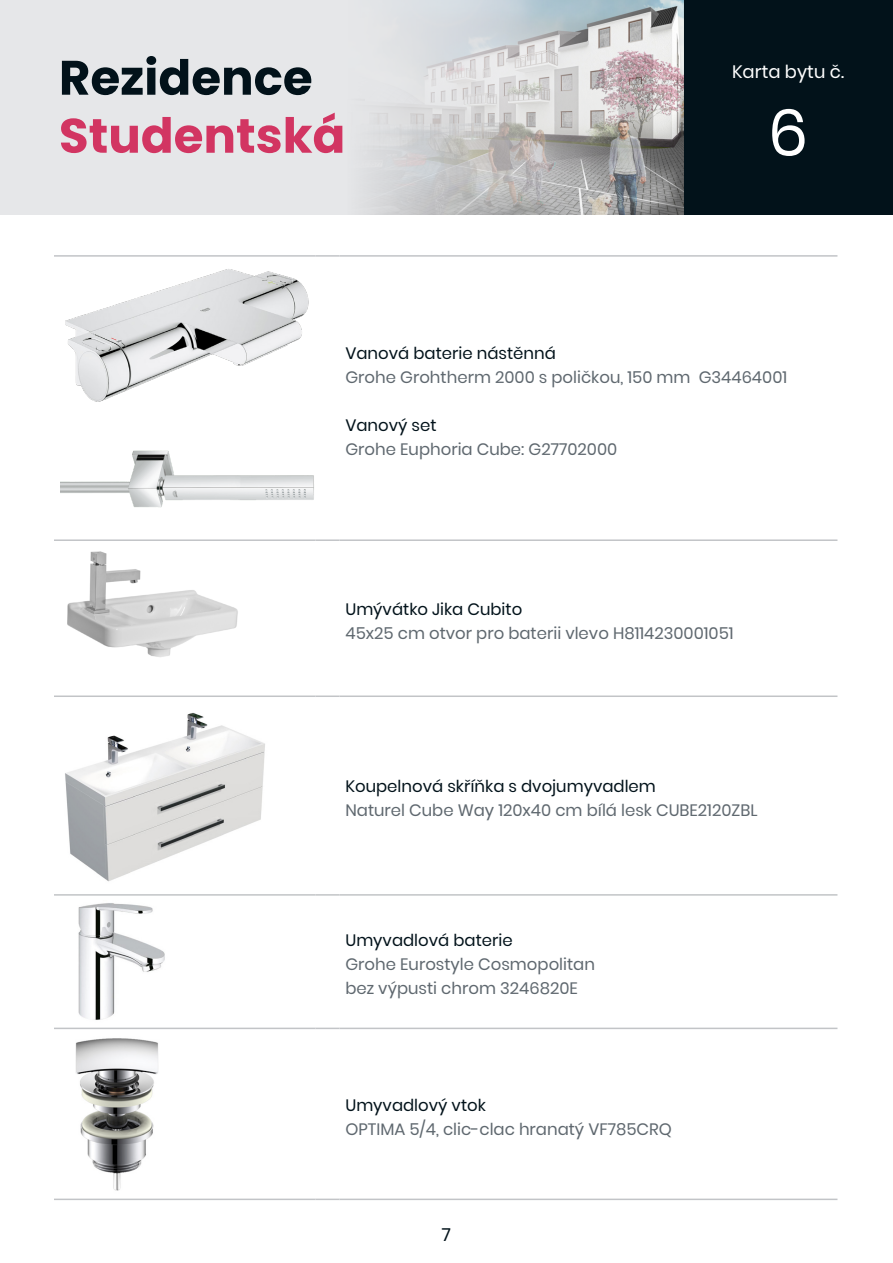
<style>
.page{position:relative;width:893px;height:1263px;background:#fff}
.page>*{position:absolute;margin:0;border:0;box-sizing:border-box;transform-origin:0 0}
.t1{font:64.5px "Poppins";color:#fff}
.t2{font:18px "Poppins";color:#fff}
.t3{font:18px "Poppins";color:#02121a}
.t4{font:16.5px "Poppins";color:#5f686f}
.t5{font:16.5px "Poppins";color:#02121a}
</style>
<div class="page">
<div style="left:0;top:0;width:893px;height:215px;background:#e6e7e9"></div>
<div style="left:683px;top:0;width:210px;height:215px;background:#02121a"></div>
<img style="left:367px;top:0;width:316px;height:215px">
<svg style="left:62px;top:56px;width:249px;height:39px"></svg>
<svg style="left:61px;top:113px;width:281px;height:40px"></svg>
<hr style="left:54px;top:255px;width:262px;height:2px;background:#c2c4c7">
<hr style="left:316px;top:255px;width:23px;height:2px;background:#c2c4c7">
<hr style="left:339px;top:255px;width:498px;height:2px;background:#c2c4c7">
<hr style="left:54px;top:539px;width:262px;height:2px;background:#c2c4c7">
<hr style="left:316px;top:539px;width:23px;height:2px;background:#c2c4c7">
<hr style="left:339px;top:539px;width:498px;height:2px;background:#c2c4c7">
<hr style="left:54px;top:695px;width:262px;height:2px;background:#c2c4c7">
<hr style="left:316px;top:695px;width:23px;height:2px;background:#c2c4c7">
<hr style="left:339px;top:695px;width:498px;height:2px;background:#c2c4c7">
<hr style="left:54px;top:894px;width:262px;height:2px;background:#c2c4c7">
<hr style="left:316px;top:894px;width:23px;height:2px;background:#c2c4c7">
<hr style="left:339px;top:894px;width:498px;height:2px;background:#c2c4c7">
<hr style="left:54px;top:1028px;width:262px;height:1px;background:#c2c4c7">
<svg style="left:316px;top:1028px;width:23px;height:1px"></svg>
<hr style="left:339px;top:1028px;width:498px;height:1px;background:#c2c4c7">
<hr style="left:54px;top:1198px;width:262px;height:2px;background:#c2c4c7">
<hr style="left:316px;top:1198px;width:23px;height:2px;background:#c2c4c7">
<hr style="left:339px;top:1198px;width:498px;height:2px;background:#c2c4c7">
<img style="left:65px;top:269px;width:244px;height:133px">
<img style="left:60px;top:450px;width:254px;height:58px">
<img style="left:67px;top:551px;width:171px;height:106px">
<img style="left:65px;top:713px;width:200px;height:169px">
<img style="left:78px;top:903px;width:87px;height:117px">
<img style="left:75px;top:1038px;width:83px;height:153px">
<p class="t2" style="left:732px;top:61px;width:114px">Karta bytu č.</p>
<h1 class="t1" style="left:768px;top:96px;width:42px">6</h1>
<p class="t5" style="left:345px;top:343px;width:212px">Vanová baterie nástěnná</p>
<p class="t4" style="left:345px;top:367px;width:443px">Grohe Grohtherm 2000 s poličkou, 150 mm G34464001</p>
<p class="t5" style="left:345px;top:415px;width:93px">Vanový set</p>
<p class="t4" style="left:345px;top:439px;width:273px">Grohe Euphoria Cube: G27702000</p>
<p class="t5" style="left:345px;top:599px;width:178px">Umývátko Jika Cubito</p>
<p class="t4" style="left:345px;top:623px;width:390px">45x25 cm otvor pro baterii vlevo H8114230001051</p>
<p class="t5" style="left:345px;top:777px;width:312px">Koupelnová skříňka s dvojumyvadlem</p>
<p class="t4" style="left:345px;top:801px;width:414px">Naturel Cube Way 120x40 cm bílá lesk CUBE2120ZBL</p>
<p class="t5" style="left:345px;top:931px;width:169px">Umyvadlová baterie</p>
<p class="t4" style="left:345px;top:955px;width:251px">Grohe Eurostyle Cosmopolitan</p>
<p class="t4" style="left:345px;top:979px;width:234px">bez výpusti chrom 3246820E</p>
<p class="t5" style="left:345px;top:1095px;width:142px">Umyvadlový vtok</p>
<p class="t4" style="left:345px;top:1119px;width:328px">OPTIMA 5/4, clic-clac hranatý VF785CRQ</p>
<p class="t3" style="left:442px;top:1224px;width:11px">7</p>
</div>
